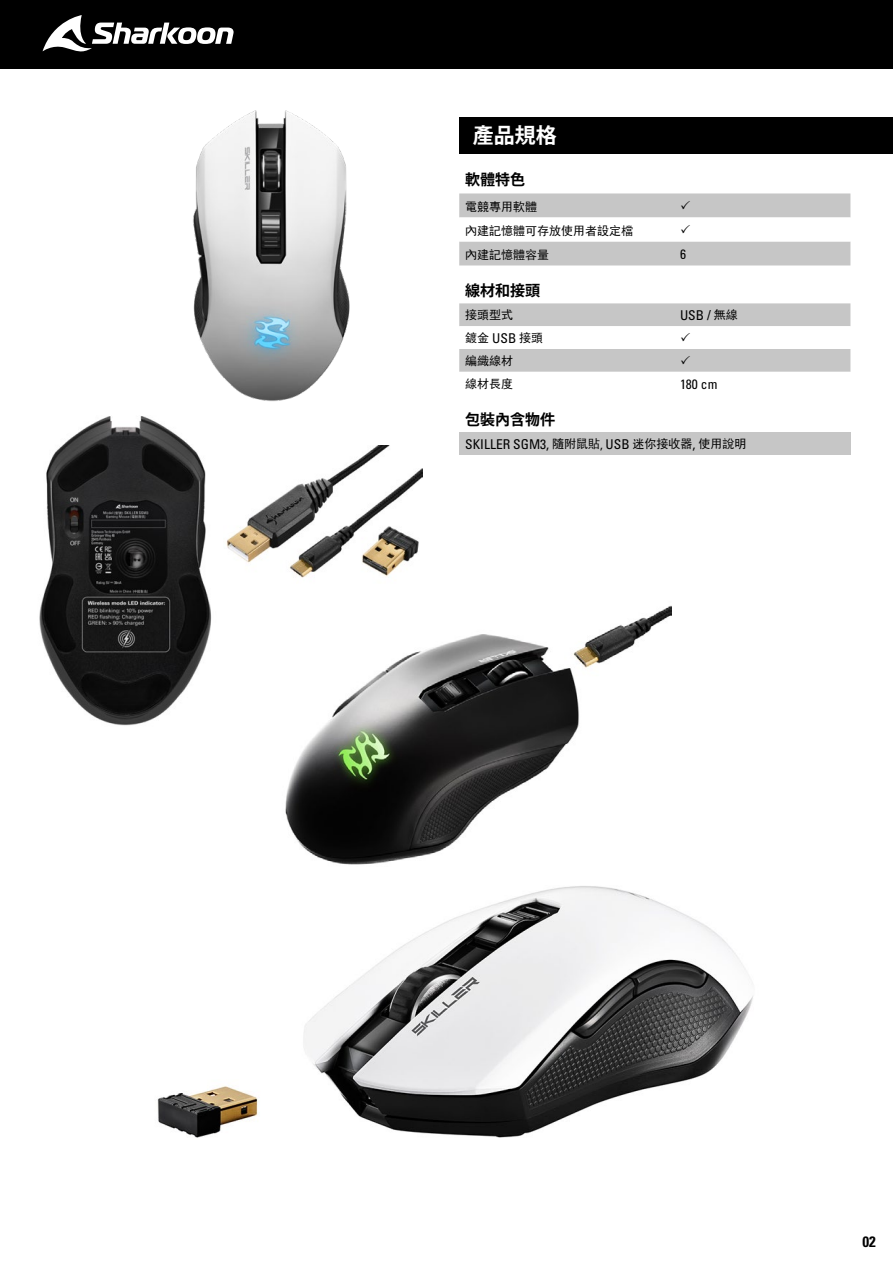
<style>
.page{position:relative;width:893px;height:1263px;background:#fff}
.page>*{position:absolute;margin:0;border:0;box-sizing:border-box;transform-origin:0 0}
.t1{font:700 21px "Koz Go Pr 6 N";color:#fff}
.t2{font:700 15px "Koz Go Pr 6 N";color:#000}
.t3{font:15px "Univers LTCYR 67 Bold Cond";color:#000}
.t4{font:condensed 13.5px "Univers LTCYR 57";color:#000}
.t5{font:12px "Sim Hei";color:#000}
.s1{font-family:"Sim Hei";font-stretch:normal;font-size:12px}
.s2{font-family:"Univers LTCYR 57";font-stretch:condensed;font-size:13.5px}
.s3{font-size:12px}
</style>
<div class="page">
<div style="left:0;top:0;width:893px;height:69px;background:#000"></div>
<svg style="left:43px;top:15px;width:191px;height:36px"></svg>
<img style="left:157px;top:886px;width:596px;height:252px">
<img style="left:285px;top:605px;width:387px;height:260px">
<img style="left:226px;top:445px;width:196px;height:133px">
<img style="left:39px;top:436px;width:173px;height:290px">
<img style="left:74px;top:48px;width:394px;height:394px">
<div style="left:459px;top:117px;width:434px;height:37px;background:#000"></div>
<div style="left:459px;top:432px;width:391px;height:23px;background:#c6c6c6"></div>
<svg style="left:459px;top:303px;width:391px;height:92px"></svg>
<svg style="left:459px;top:193px;width:391px;height:72px"></svg>
<p class="t1" style="left:473px;top:123px;width:85px">產品規格</p>
<p class="t2" style="left:465px;top:171px;width:61px">軟體特色</p>
<p class="t5" style="left:465px;top:201px;width:73px">電競專用軟體</p>
<p class="t5" style="left:465px;top:225px;width:169px">內建記憶體可存放使用者設定檔</p>
<p class="t5" style="left:465px;top:249px;width:85px">內建記憶體容量</p>
<p class="t4" style="left:680px;top:246px;width:7px">6</p>
<p class="t2" style="left:465px;top:282px;width:76px">線材和接頭</p>
<p class="t5" style="left:465px;top:309px;width:49px">接頭型式</p>
<p class="t4" style="left:680px;top:307px;width:59px">USB / <span class="s1">無線</span></p>
<p class="t5" style="left:465px;top:332px;width:79px">鍍金 <span class="s2">USB</span> 接頭</p>
<p class="t5" style="left:465px;top:355px;width:49px">編織線材</p>
<p class="t5" style="left:465px;top:378px;width:49px">線材長度</p>
<p class="t4" style="left:680px;top:375px;width:39px">180 cm</p>
<p class="t2" style="left:465px;top:411px;width:91px">包裝內含物件</p>
<p class="t4" style="left:465px;top:436px;width:283px">SKILLER SGM3, <span class="s1">隨附鼠貼</span><span class="s3">,</span> USB <span class="s1">迷你接收器</span>, <span class="s1">使用說明</span></p>
<p class="t3" style="left:862px;top:1232px;width:15px">02</p>
</div>
